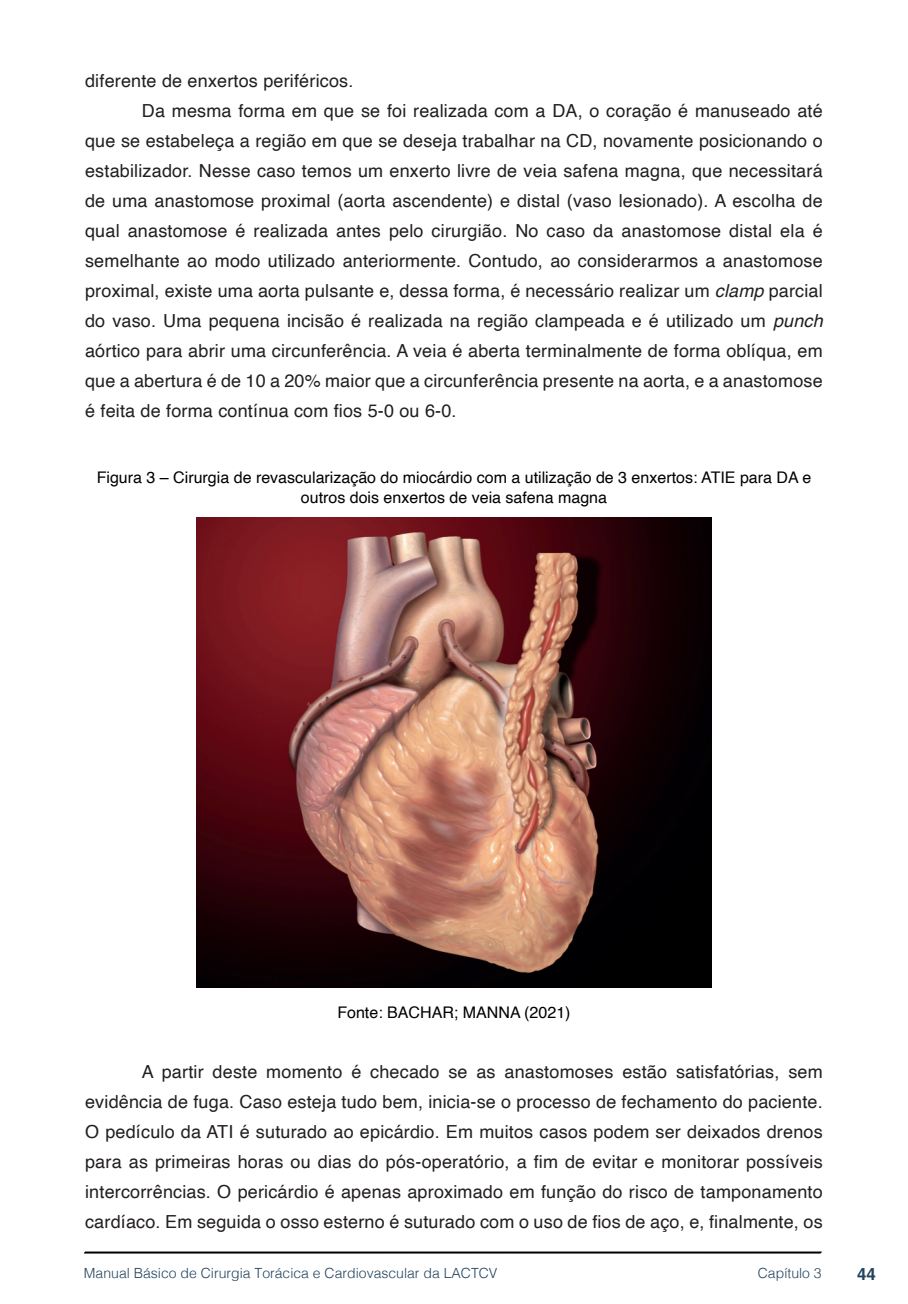
<style>
.page{position:relative;width:908px;height:1304px;background:#fff}
.page>*{position:absolute;margin:0;border:0;box-sizing:border-box;transform-origin:0 0}
.txt{font:18px/30px "Helvetica";letter-spacing:.01em;color:#231f20;text-align:justify}
.t1{font:700 16.8px "Helvetica";color:#23445f}
.imagens_graf_tab{font:16px/19.2px "Helvetica";color:#000;text-align:center}
.t2{font:300 14px "Helvetica";color:#23445f}
.s1{font-style:italic}
</style>
<div class="page">
<svg style="left:84px;top:1251px;width:737px;height:3px;background:#515151"></svg>
<img style="left:197px;top:517px;width:513px;height:470px">
<p class="txt" style="left:85px;top:66px;width:270px">diferente de enxertos periféricos.</p>
<p class="txt" style="left:85px;top:96px;width:738px;text-indent:57px">Da mesma forma em que se foi realizada com a DA, o coração é manuseado até que se estabeleça a região em que se deseja trabalhar na CD, novamente posicionando o estabilizador. Nesse caso temos um enxerto livre de veia safena magna, que necessitará de uma anastomose proximal (aorta ascendente) e distal (vaso lesionado). A escolha de qual anastomose é realizada antes pelo cirurgião. No caso da anastomose distal ela é semelhante ao modo utilizado anteriormente. Contudo, ao considerarmos a anastomose proximal, existe uma aorta pulsante e, dessa forma, é necessário realizar um <span class="s1">clamp</span> parcial do vaso. Uma pequena incisão é realizada na região clampeada e é utilizado um <span class="s1">punch </span>aórtico para abrir uma circunferência. A veia é aberta terminalmente de forma oblíqua, em que a abertura é de 10 a 20% maior que a circunferência presente na aorta, e a anastomose é feita de forma contínua com fios 5-0 ou 6-0.</p>
<p class="imagens_graf_tab" style="left:97px;top:469px;width:715px">Figura 3 – Cirurgia de revascularização do miocárdio com a utilização de 3 enxertos: ATIE para DA e outros dois enxertos de veia safena magna</p>
<p class="imagens_graf_tab" style="left:337px;top:1003px;width:234px">Fonte: BACHAR; MANNA (2021)</p>
<p class="txt" style="left:85px;top:1057px;width:738px;text-indent:57px">A partir deste momento é checado se as anastomoses estão satisfatórias, sem evidência de fuga. Caso esteja tudo bem, inicia-se o processo de fechamento do paciente.<br>O pedículo da ATI é suturado ao epicárdio. Em muitos casos podem ser deixados drenos para as primeiras horas ou dias do pós-operatório, a fim de evitar e monitorar possíveis intercorrências. O pericárdio é apenas aproximado em função do risco de tamponamento cardíaco. Em seguida o osso esterno é suturado com o uso de fios de aço, e, finalmente, os</p>
<p class="t2" style="left:84px;top:1261px;width:415px">Manual Básico de Cirurgia Torácica e Cardiovascular da LACTCV</p>
<p class="t2" style="left:757px;top:1261px;width:65px">Capítulo 3</p>
<p class="t1" style="left:856px;top:1264px;width:20px">44</p>
</div>
